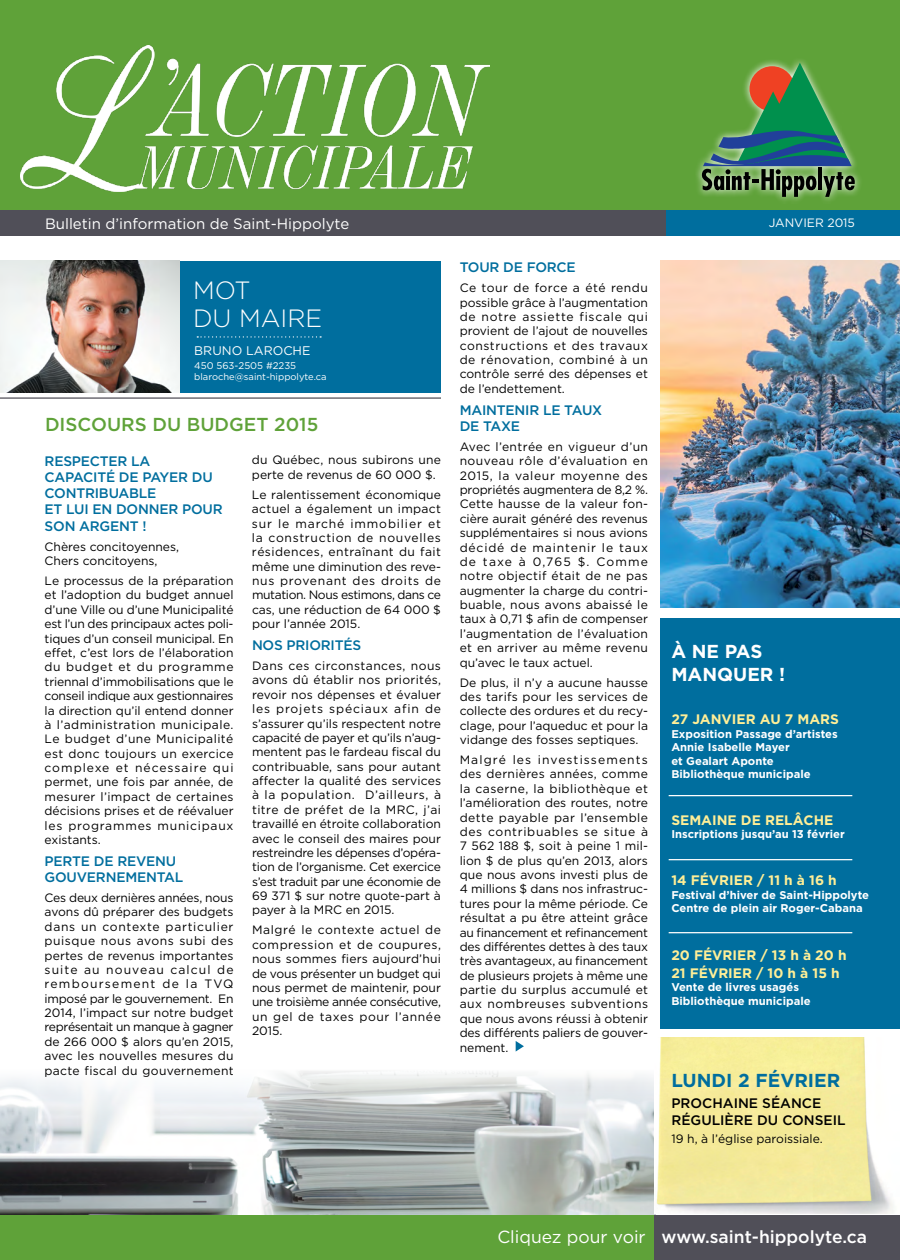
<style>
.page{position:relative;width:900px;height:1260px;background:#fff}
.page>*{position:absolute;margin:0;border:0;box-sizing:border-box;transform-origin:0 0}
.t1{font:300 25px/28.8px "Gotham";color:#fff}
.t2{font:500 18.75px "Gotham";color:#5fa239}
.t3{font:700 18.75px/22.5px "Gotham";color:#fff}
.t4{font:700 18.75px "Gotham";color:#006e9e}
.t5{font:500 17.5px "Gotham";color:#fff}
.t6{font:15px "Gotham";color:#fff}
.t7{font:500 13.75px/16.2px "Gotham";letter-spacing:-.015em;color:#006e9e}
.t8{font:700 13.75px/18px "Gotham";color:#ffef97}
.t9{font:500 13.75px/16.5px "Gotham";color:#000}
.t10{font:12.5px "Gotham";color:#fff}
.t11{font:12.12px/14.4px "Gotham";color:#000;text-align:justify}
.t12{font:12.12px "Gotham";color:#fff}
.t13{font:700 11.25px/13.5px "Gotham";color:#fff}
.t14{font:9.75px "Gotham";color:#fff}
.t15{font:9.38px "Gotham";color:#fff}
.s1{font-weight:400}
</style>
<div class="page">
<img style="left:0;top:1071px;width:655px;height:144px">
<div style="left:179px;top:261px;width:262px;height:131px;background:#006e9e"></div>
<div style="left:0;top:0;width:900px;height:210px;background:#5fa239"></div>
<img style="left:20px;top:45px;width:470px;height:147px">
<svg style="left:696px;top:60px;width:164px;height:141px"></svg>
<svg style="left:702px;top:63px;width:153px;height:134px"></svg>
<img style="left:0;top:261px;width:180px;height:131px">
<div style="left:0;top:210px;width:667px;height:26px;background:#504f58"></div>
<div style="left:667px;top:210px;width:233px;height:26px;background:#006e9e"></div>
<div style="left:0;top:1215px;width:655px;height:45px;background:#5fa239"></div>
<div style="left:654px;top:1215px;width:246px;height:45px;background:#504f58"></div>
<svg style="left:197px;top:336px;width:124px;height:2px"></svg>
<hr style="left:0;top:397px;width:441px;height:2px;background:#504f58">
<svg style="left:516px;top:1041px;width:8px;height:11px"></svg>
<img style="left:654px;top:1037px;width:239px;height:177px">
<div style="left:661px;top:618px;width:239px;height:411px;background:#006e9e"></div>
<hr style="left:669px;top:932px;width:183px;height:1px;background:#fff">
<hr style="left:669px;top:859px;width:183px;height:1px;background:#fff">
<hr style="left:669px;top:795px;width:183px;height:1px;background:#fff">
<img style="left:661px;top:261px;width:239px;height:347px">
<p class="t6" style="left:45px;top:215px;width:306px">Bulletin d’information de Saint-H ippolyte</p>
<h1 class="t1" style="left:193px;top:275px;width:131px">MOT<br>DU MAIRE</h1>
<p class="t10" style="left:194px;top:344px;width:118px">Bruno Laroche</p>
<p class="t14" style="left:194px;top:360px;width:103px">450 563-2505 #2235</p>
<p class="t15" style="left:194px;top:372px;width:134px">blaroche@saint-hippolyte.ca</p>
<h2 class="t2" style="left:45px;top:414px;width:275px">DISCOURS DU BUDGET 2015</h2>
<p class="t7" style="left:45px;top:452px;width:175px">RESPECTER LA<br>CAPACITÉ DE PAYER DU<br>CONTRIBUABLE<br>ET LUI EN DONNER POUR<br>SON ARGENT !</p>
<p class="t11" style="left:45px;top:539px;width:136px">Chères concitoyennes,<br>Chers concitoyens,</p>
<p class="t11" style="left:45px;top:573px;width:191px">Le processus de la préparation et l’adoption du budget annuel d’une Ville ou d’une Municipalité est l’un des principaux actes poli&shy;tiques d’un conseil municipal. En effet, c’est lors de l’élaboration du budget et du programme triennal d’immobilisations que le conseil indique aux gestionnaires la direction qu’il entend donner à l’administration municipale.<br>Le budget d’une Municipalité est donc toujours un exercice complexe et nécessaire qui permet, une fois par année, de mesurer l’impact de certaines décisions prises et de réévaluer les programmes municipaux existants.</p>
<p class="t7" style="left:45px;top:852px;width:140px">PERTE DE REVENU<br>GOUVERNEMENTAL</p>
<p class="t11" style="left:45px;top:890px;width:191px">Ces deux dernières années, nous avons dû préparer des budgets dans un contexte particulier puisque nous avons subi des pertes de revenus importantes suite au nouveau calcul de remboursement de la TVQ imposé par le gouvernement. En 2014, l’impact sur notre budget représentait un manque à gagner de 266 000 $ alors qu’en 2015, avec les nouvelles mesures du pacte fiscal du gouvernement</p>
<p class="t11" style="left:252px;top:453px;width:190px">du Québec, nous subirons une perte de revenus de 60 000 $.</p>
<p class="t11" style="left:252px;top:487px;width:191px">Le ralentissement économique actuel a également un impact sur le marché immobilier et la construction de nouvelles résidences, entraînant du fait même une diminution des reve&shy;nus provenant des droits de mutation. Nous estimons, dans ce cas, une réduction de 64 000 $ pour l’année 2015.</p>
<p class="t7" style="left:252px;top:637px;width:111px">NOS PRIORITÉS</p>
<p class="t11" style="left:252px;top:658px;width:191px">Dans ces circonstances, nous avons dû établir nos priorités, revoir nos dépenses et évaluer les projets spéciaux afin de s’assurer qu’ils respectent notre capacité de payer et qu’ils n’aug&shy;mentent pas le fardeau fiscal du contribuable, sans pour autant affecter la qualité des services à la population. D’ailleurs, à titre de préfet de la MRC, j’ai travaillé en étroite collaboration avec le conseil des maires pour restreindre les dépenses d’opéra&shy;tion de l’organisme. Cet exercice s’est traduit par une économie de 69 371 $ sur notre quote-part à payer à la MRC en 2015.</p>
<p class="t11" style="left:252px;top:923px;width:191px">Malgré le contexte actuel de compression et de coupures, nous sommes fiers aujourd’hui de vous présenter un budget qui nous permet de maintenir, pour une troisième année consécutive, un gel de taxes pour l’année 2015.</p>
<p class="t7" style="left:460px;top:259px;width:118px">TOUR DE FORCE</p>
<p class="t11" style="left:460px;top:280px;width:190px">Ce tour de force a été rendu possible grâce à l’augmentation de notre assiette fiscale qui provient de l’ajout de nouvelles constructions et des travaux de rénovation, combiné à un contrôle serré des dépenses et de l’endettement.</p>
<p class="t7" style="left:460px;top:401px;width:144px">MAINTENIR LE TAUX<br>DE TAXE</p>
<p class="t11" style="left:460px;top:439px;width:190px">Avec l’entrée en vigueur d’un nouveau rôle d’évaluation en 2015, la valeur moyenne des propriétés augmentera de 8,2 %.<br>Cette hausse de la valeur fon&shy;cière aurait généré des revenus supplémentaires si nous avions décidé de maintenir le taux de taxe à 0,765 $. Comme notre objectif était de ne pas augmenter la charge du contri&shy;buable, nous avons abaissé le taux à 0,71 $ afin de compenser l’augmentation de l’évaluation et en arriver au même revenu qu’avec le taux actuel.</p>
<p class="t11" style="left:460px;top:675px;width:190px">De plus, il n’y a aucune hausse des tarifs pour les services de collecte des ordures et du recy&shy;clage, pour l’aqueduc et pour la vidange des fosses septiques.</p>
<p class="t11" style="left:460px;top:752px;width:190px">Malgré les investissements des dernières années, comme la caserne, la bibliothèque et l’amélioration des routes, notre dette payable par l’ensemble des contribuables se situe à 7 562 188 $, soit à peine 1 mil&shy;lion $ de plus qu’en 2013, alors que nous avons investi plus de 4 millions $ dans nos infrastruc&shy;tures pour la même période. Ce résultat a pu être atteint grâce au financement et refinancement des différentes dettes à des taux très avantageux, au financement de plusieurs projets à même une partie du surplus accumulé et aux nombreuses subventions que nous avons réussi à obtenir des différents paliers de gouver&shy;nement.</p>
<p class="t12" style="left:769px;top:216px;width:88px">Janvier 2015</p>
<h2 class="t3" style="left:671px;top:640px;width:115px">À ne pas manquer !</h2>
<p class="t8" style="left:671px;top:710px;width:169px">27 janvier au 7 mars</p>
<p class="t13" style="left:671px;top:727px;width:168px">Exposition Passage d’artistes<br>Annie Isabelle Mayer<br>et Gealart Aponte<br>Bibliothèque municipale</p>
<p class="t8" style="left:671px;top:811px;width:164px">Semaine de relâche</p>
<p class="t13" style="left:671px;top:827px;width:175px">I nscriptions jusqu’au 13 février</p>
<p class="t8" style="left:671px;top:871px;width:167px">14 février / 11 h à 16 h</p>
<p class="t13" style="left:671px;top:888px;width:199px">Festival d’hiver de Saint-H ippolyte<br>Centre de plein air Roger-Cabana</p>
<p class="t8" style="left:671px;top:945px;width:177px">20 février / 13 h à 20 h<br>21 février / 10 h à 15 h</p>
<p class="t13" style="left:671px;top:980px;width:141px">Vente de livres usagés<br>Bibliothèque municipale</p>
<h2 class="t4" style="left:671px;top:1069px;width:171px">Lundi 2 février</h2>
<p class="t9" style="left:671px;top:1095px;width:176px">PROCHAINE SÉANCE<br>RÉGULIÈRE DU CONSEIL</p>
<p class="t11" style="left:671px;top:1132px;width:153px">19 h, à l’église paroissiale.</p>
<h3 class="t5" style="left:497px;top:1227px;width:371px"><span class="s1">Cliquez pour voir</span> WWW.SAINT-HIPPOLYTE.CA</h3>
</div>
